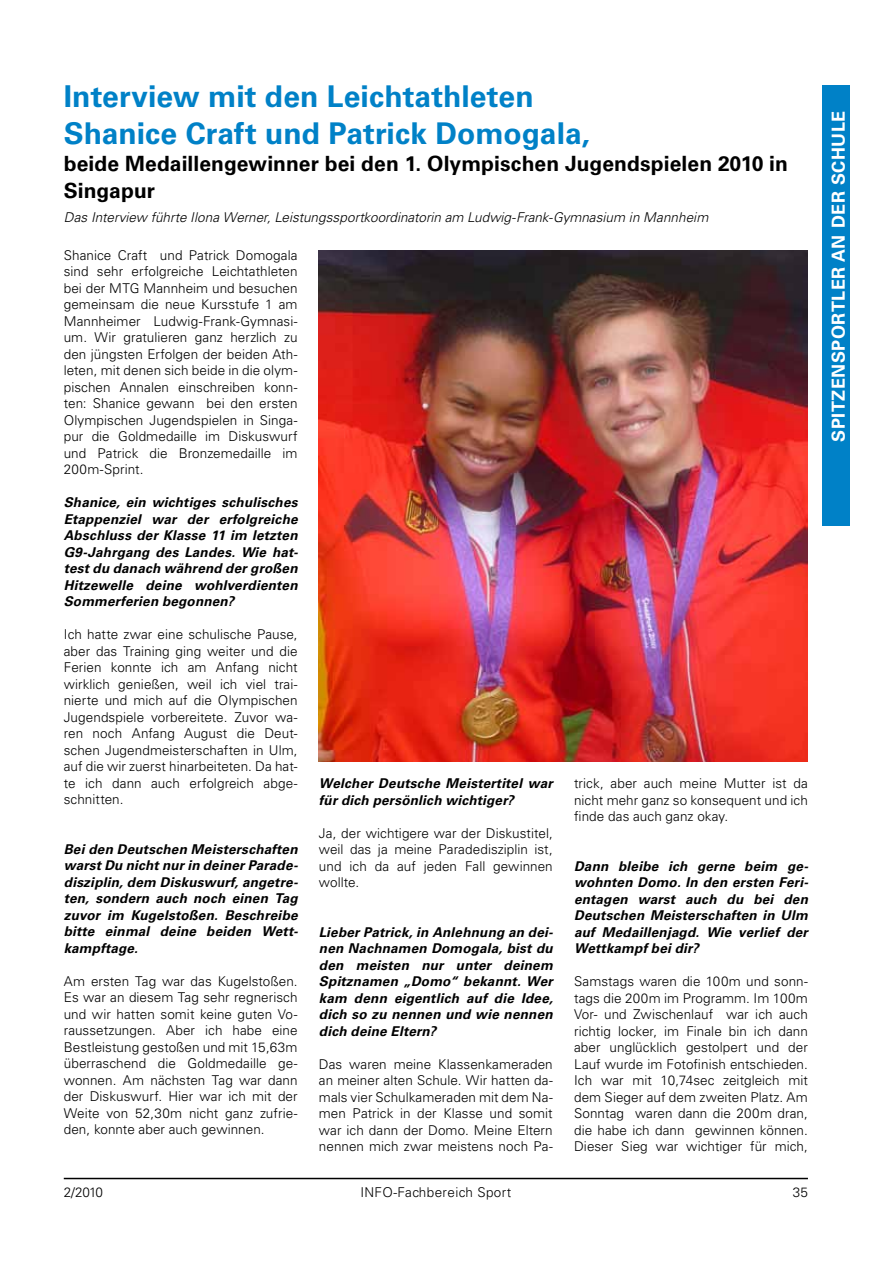
<style>
.page{position:relative;width:893px;height:1263px;background:#fff}
.page>*{position:absolute;margin:0;border:0;box-sizing:border-box;transform-origin:0 0}
.t1{font:700 30px/37.5px "Univers LT Std";letter-spacing:.005em;color:#0081c7}
.t2{font:700 21px/27px "Univers LT Std";letter-spacing:.005em;color:#000}
.t3{font:700 18px "Univers LT Std";letter-spacing:.03em;color:#fff}
.t4{font:300 13.5px/16.5px "Univers LT Std";letter-spacing:.005em;color:#000;text-align:justify}
.t5{font:italic 700 13.5px/16.5px "Univers LT Std";letter-spacing:.015em;color:#000;text-align:justify}
.t6{font:italic 300 13.5px "Univers LT Std";letter-spacing:.005em;color:#000}
.t7{font:300 13.5px "Univers LT Std";letter-spacing:.03em;color:#000}
</style>
<div class="page">
<hr style="left:64px;top:1178px;width:744px;height:1px;background:#000">
<div style="left:823px;top:85px;width:27px;height:440px;background:#0081c7"></div>
<img style="left:319px;top:250px;width:489px;height:512px">
<h1 class="t1" style="left:64px;top:78px;width:528px">Interview mit den Leichtathleten<br>Shanice Craft und Patrick Domogala,</h1>
<h2 class="t2" style="left:64px;top:151px;width:726px">beide Medaillengewinner bei den 1. Olympischen Jugendspielen 2010 in<br>Singapur</h2>
<p class="t6" style="left:64px;top:209px;width:646px">Das Interview führte Ilona Werner, Leistungssportkoordinatorin am Ludwig-Frank-Gymnasium in Mannheim</p>
<p class="t4" style="left:64px;top:247px;width:235px">Shanice Craft und Patrick Domogala sind sehr erfolgreiche Leichtathleten bei der MTG Mannheim und besuchen gemeinsam die neue Kursstufe 1 am Mannheimer Ludwig-Frank-Gymnasi&shy;um. Wir gratulieren ganz herzlich zu den jüngsten Erfolgen der beiden Ath&shy;leten, mit denen sich beide in die olym&shy;pischen Annalen einschreiben konn&shy;ten: Shanice gewann bei den ersten Olympischen Jugendspielen in Singa&shy;pur die Goldmedaille im Diskuswurf und Patrick die Bronzemedaille im 200m-Sprint.</p>
<p class="t5" style="left:64px;top:495px;width:236px">Shanice, ein wichtiges schulisches Etappenziel war der erfolgreiche Abschluss der Klasse 11 im letzten G9-Jahrgang des Landes. Wie hat&shy;test du danach während der großen Hitzewelle deine wohlverdienten Sommerferien begonnen?</p>
<p class="t4" style="left:64px;top:626px;width:235px">Ich hatte zwar eine schulische Pause, aber das Training ging weiter und die Ferien konnte ich am Anfang nicht wirklich genießen, weil ich viel trai&shy;nierte und mich auf die Olympischen Jugendspiele vorbereitete. Zuvor wa&shy;ren noch Anfang August die Deut&shy;schen Jugendmeisterschaften in Ulm, auf die wir zuerst hinarbeiteten. Da hat&shy;te ich dann auch erfolgreich abge&shy;schnitten.</p>
<p class="t5" style="left:64px;top:841px;width:236px">Bei den Deutschen Meisterschaften warst Du nicht nur in deiner Parade&shy;disziplin, dem Diskuswurf, angetre&shy;ten, sondern auch noch einen Tag zuvor im Kugelstoßen. Beschreibe bitte einmal deine beiden Wett&shy;kampftage.</p>
<p class="t4" style="left:64px;top:973px;width:235px">Am ersten Tag war das Kugelstoßen.<br>Es war an diesem Tag sehr regnerisch und wir hatten somit keine guten Vo&shy;raussetzungen. Aber ich habe eine Bestleistung gestoßen und mit 15,63m überraschend die Goldmedaille ge&shy;wonnen. Am nächsten Tag war dann der Diskuswurf. Hier war ich mit der Weite von 52,30m nicht ganz zufrie&shy;den, konnte aber auch gewinnen.</p>
<p class="t4" style="left:574px;top:775px;width:235px">trick, aber auch meine Mutter ist da nicht mehr ganz so konsequent und ich finde das auch ganz okay.</p>
<p class="t5" style="left:574px;top:858px;width:236px">Dann bleibe ich gerne beim ge&shy;wohnten Domo. In den ersten Feri&shy;entagen warst auch du bei den Deutschen Meisterschaften in Ulm auf Medaillenjagd. Wie verlief der Wettkampf bei dir?</p>
<p class="t4" style="left:574px;top:973px;width:235px">Samstags waren die 100m und sonn&shy;tags die 200m im Programm. Im 100m Vor- und Zwischenlauf war ich auch richtig locker, im Finale bin ich dann aber unglücklich gestolpert und der Lauf wurde im Fotofinish entschieden.<br>Ich war mit 10,74sec zeitgleich mit dem Sieger auf dem zweiten Platz. Am Sonntag waren dann die 200m dran, die habe ich dann gewinnen können.<br>Dieser Sieg war wichtiger für mich,</p>
<p class="t5" style="left:319px;top:775px;width:235px">Welcher Deutsche Meistertitel war für dich persönlich wichtiger?</p>
<p class="t4" style="left:319px;top:825px;width:235px">Ja, der wichtigere war der Diskustitel, weil das ja meine Paradedisziplin ist, und ich da auf jeden Fall gewinnen wollte.</p>
<p class="t5" style="left:319px;top:924px;width:236px">Lieber Patrick, in Anlehnung an dei&shy;nen Nachnamen Domogala, bist du den meisten nur unter deinem Spitznamen „Domo“ bekannt. Wer kam denn eigentlich auf die Idee, dich so zu nennen und wie nennen dich deine Eltern?</p>
<p class="t4" style="left:319px;top:1056px;width:235px">Das waren meine Klassenkameraden an meiner alten Schule. Wir hatten da&shy;mals vier Schulkameraden mit dem Na&shy;men Patrick in der Klasse und somit war ich dann der Domo. Meine Eltern nennen mich zwar meistens noch Pa-</p>
<p class="t4" style="left:64px;top:1183px;width:41px">2/2010</p>
<p class="t7" style="left:360px;top:1183px;width:152px">INFO-Fachbereich Sport</p>
<p class="t4" style="left:793px;top:1183px;width:17px">35</p>
<h3 class="t3" style="left:828px;top:442px;width:333px;rotate:-90deg">SPITZENSPORTLER AN DER SCHULE</h3>
</div>
